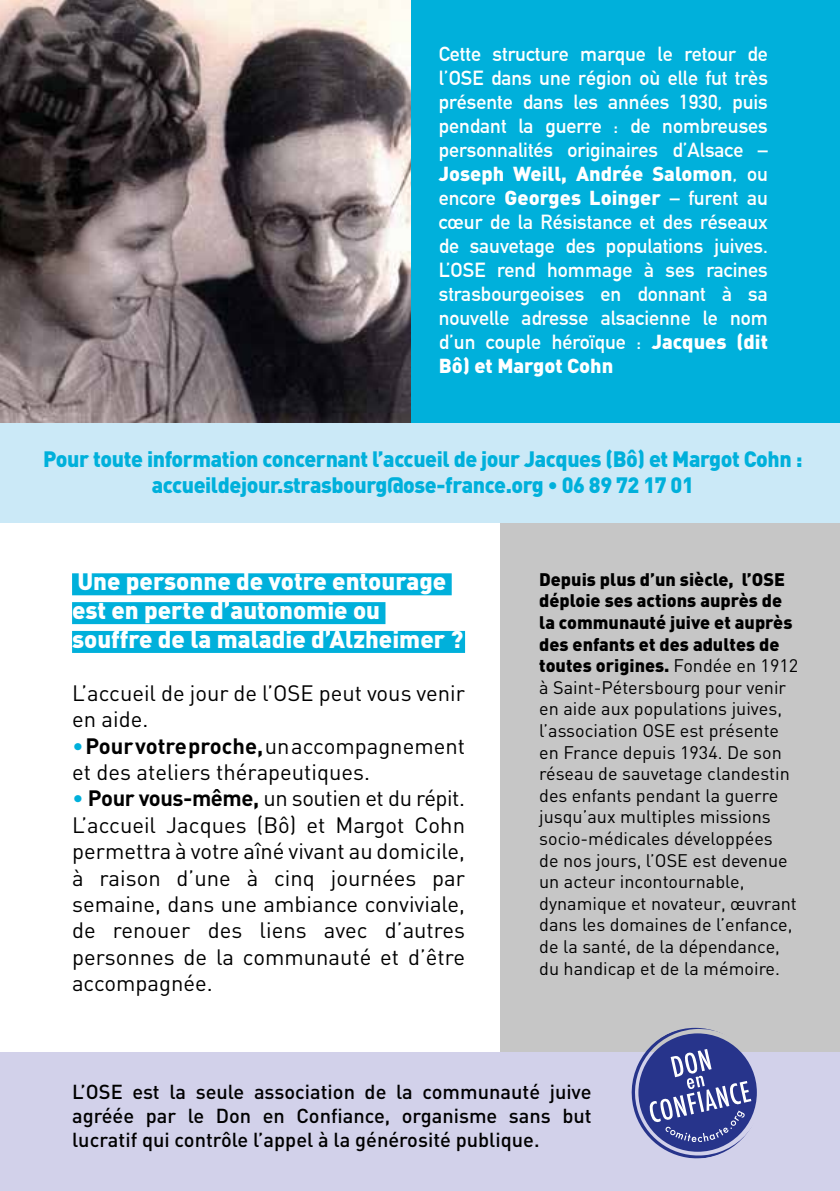
<style>
.page{position:relative;width:840px;height:1191px;background:#fff}
.page>*{position:absolute;margin:0;border:0;box-sizing:border-box;transform-origin:0 0}
.t1{font:900 24px/28.8px "DIN";color:#fff}
.t2{font:22px/26.4px "DIN";color:#000}
.t3{font:900 22px/26.4px "DIN";letter-spacing:-.02em;color:#00b0db;text-align:center}
.t4{font:700 20px/24px "DIN Alternate";color:#fff;text-align:justify}
.t5{font:500 20px/24px "DIN";color:#000;text-align:justify}
.t6{font:900 20px "DIN";color:#fff}
.t7{font:18px/21.6px "DIN";color:#000}
.s1{font-family:"DIN Alternate";font-weight:700}
.s2{font-family:"DIN";font-weight:900}
.s3{color:#00b0db}
.s4{font-weight:700}
.s5{font-weight:900}
</style>
<div class="page">
<div style="left:0;top:1052px;width:839px;height:139px;background:#d2d1ea"></div>
<div style="left:499px;top:522px;width:340px;height:530px;background:#c6c6c6"></div>
<div style="left:0;top:422px;width:839px;height:100px;background:#cbe9f7"></div>
<div style="left:0;top:0;width:839px;height:422px;background:#00b0db"></div>
<div style="left:72px;top:573px;width:379px;height:22px;background:#00b0db"></div>
<div style="left:72px;top:602px;width:313px;height:22px;background:#00b0db"></div>
<div style="left:72px;top:631px;width:393px;height:22px;background:#00b0db"></div>
<svg style="left:631px;top:1027px;width:126px;height:131px"></svg>
<img style="left:0;top:0;width:410px;height:422px">
<p class="t4" style="left:438px;top:40px;width:330px">Cette structure marque le retour de l’OSE dans une région où elle fut très présente dans les années 1930, puis pendant la guerre : de nombreuses personnalités originaires d’Alsace –</p>
<p class="t6" style="left:438px;top:160px;width:330px">Joseph Weill, Andrée Salomon<span class="s1">, ou</span></p>
<p class="t4" style="left:438px;top:184px;width:330px">encore <span class="s2">Georges Loinger</span> – furent au cœur de la Résistance et des réseaux de sauvetage des populations juives.<br>L’OSE rend hommage à ses racines strasbourgeoises en donnant à sa nouvelle adresse alsacienne le nom d’un couple héroïque : <span class="s2">Jacques (dit</span></p>
<p class="t6" style="left:438px;top:352px;width:176px">Bô) et Margot Cohn</p>
<p class="t3" style="left:43px;top:444px;width:760px">Pour toute information concernant l’accueil de jour Jacques (Bô) et Margot Cohn : accueildejour.strasbourg@ose-france.org • 06 89 72 17 01</p>
<h1 class="t1" style="left:72px;top:566px;width:392px">Une personne de votre entourage est en perte d’autonomie ou souffre de la maladie d’Alzheimer ?</h1>
<p class="t2" style="left:72px;top:679px;width:394px">L’accueil de jour de l’OSE peut vous venir en aide.</p>
<p class="t2" style="left:72px;top:732px;width:394px"><span class="s3">•</span> <span class="s4">Pour votre proche,</span> un accompagnement et des ateliers thérapeutiques.</p>
<p class="t2" style="left:72px;top:785px;width:394px;text-align:justify"><span class="s3">•</span> <span class="s4">Pour vous-même,</span> un soutien et du répit.<br>L’accueil Jacques (Bô) et Margot Cohn permettra à votre aîné vivant au domicile, à raison d’une à cinq journées par semaine, dans une ambiance conviviale, de renouer des liens avec d’autres personnes de la communauté et d’être accompagnée.</p>
<p class="t7" style="left:539px;top:568px;width:260px"><span class="s5">Depuis plus d’un siècle, l’OSE déploie ses actions auprès de la communauté juive et auprès des enfants et des adultes de toutes origines.</span> Fondée en 1912 à Saint-Pétersbourg pour venir en aide aux populations juives, l’association OSE est présente en France depuis 1934. De son réseau de sauvetage clandestin des enfants pendant la guerre jusqu’aux multiples missions socio-médicales développées<br>de nos jours, l’OSE est devenue un acteur incontournable, dynamique et novateur, œuvrant dans les domaines de l’enfance, de la santé, de la dépendance, du handicap et de la mémoire.</p>
<p class="t5" style="left:72px;top:1079px;width:521px">L’OSE est la seule association de la communauté juive agréée par le Don en Confiance, organisme sans but lucratif qui contrôle l’appel à la générosité publique.</p>
</div>
